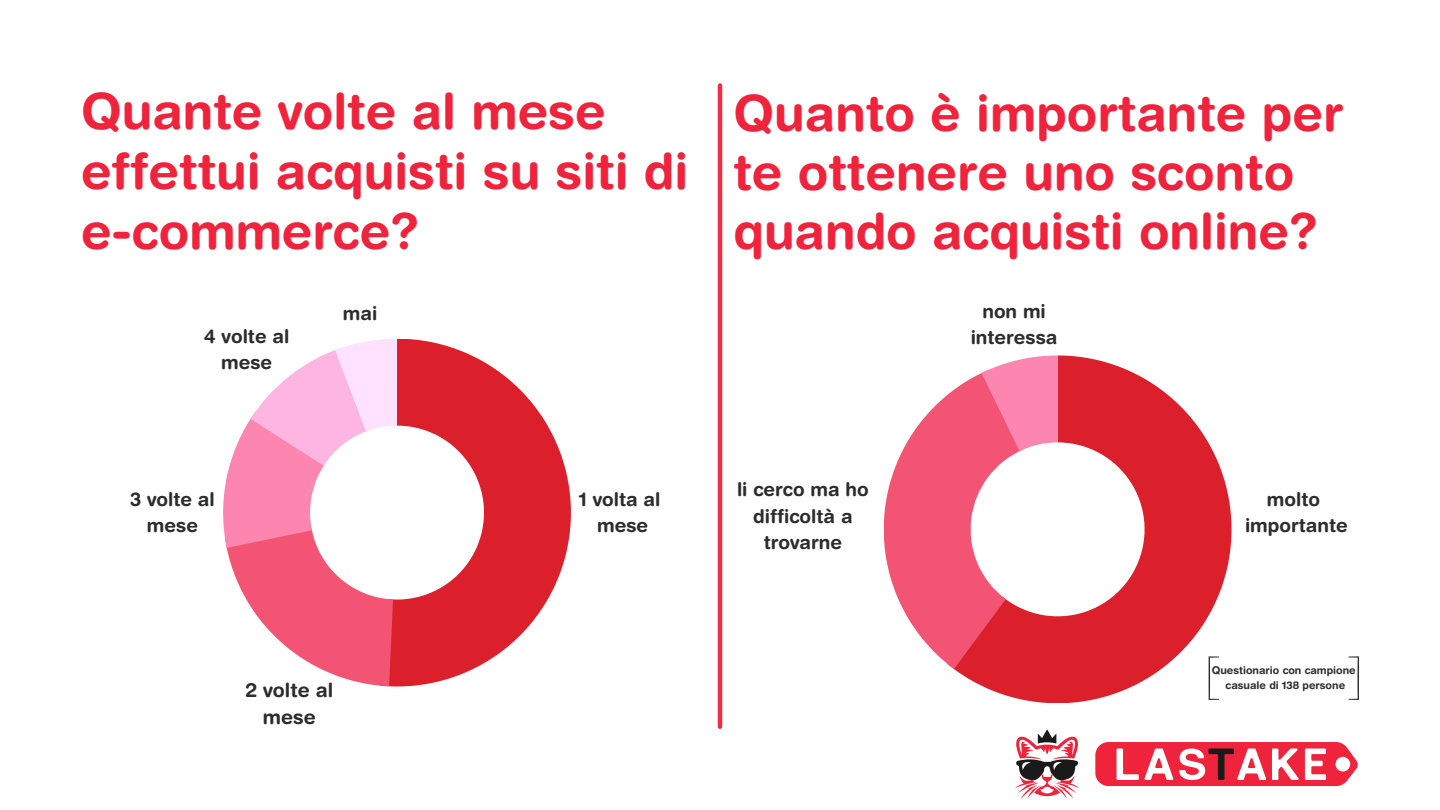
<style>
.page{position:relative;width:1440px;height:810px;background:#fff}
.page>*{position:absolute;margin:0;border:0;box-sizing:border-box;transform-origin:0 0}
.t1{font:700 50px/60px "Helvetica Rounded";color:#ef233c}
.t2{font:700 19.7px/27px "Helvetica Rounded";color:#2c2c2c;text-align:center}
.t3{font:700 19px/26.2px "Helvetica Rounded";color:#2c2c2c;text-align:center}
.t4{font:700 10.7px/14.7px "Helvetica Rounded";color:#2c2c2c;text-align:center}
</style>
<div class="page">
<svg style="left:398px;top:339px;width:173px;height:347px;fill:#db202c"></svg>
<svg style="left:223px;top:339px;width:175px;height:347px"></svg>
<hr style="left:718px;top:86px;width:4px;height:641px;background:#f02d42">
<svg style="left:954px;top:355px;width:278px;height:348px;fill:#db202c"></svg>
<svg style="left:884px;top:355px;width:175px;height:314px"></svg>
<svg style="left:1209px;top:656px;width:10px;height:44px"></svg>
<svg style="left:1349px;top:656px;width:10px;height:44px"></svg>
<svg style="left:1095px;top:742px;width:263px;height:44px"></svg>
<svg style="left:1015px;top:729px;width:64px;height:70px"></svg>
<p class="t1" style="left:81px;top:80px;width:609px">Quante volte al mese effettui acquisti su siti di e-commerce?</p>
<p class="t3" style="left:204px;top:322px;width:87px">4 volte al mese</p>
<p class="t3" style="left:130px;top:486px;width:86px">3 volte al mese</p>
<p class="t3" style="left:343px;top:300px;width:36px">mai</p>
<p class="t2" style="left:245px;top:676px;width:89px">2 volte al mese</p>
<p class="t3" style="left:579px;top:486px;width:83px">1 volta al mese</p>
<p class="t1" style="left:734px;top:82px;width:611px;line-height:59.2px">Quanto è importante per te ottenere uno sconto quando acquisti online?</p>
<p class="t3" style="left:737px;top:476px;width:133px">li cerco ma ho difficoltà a trovarne</p>
<p class="t3" style="left:971px;top:298px;width:88px">non mi interessa</p>
<p class="t3" style="left:1245px;top:486px;width:104px">molto importante</p>
<p class="t4" style="left:1212px;top:663px;width:146px">Questionario con campione casuale di 138 persone</p>
</div>
